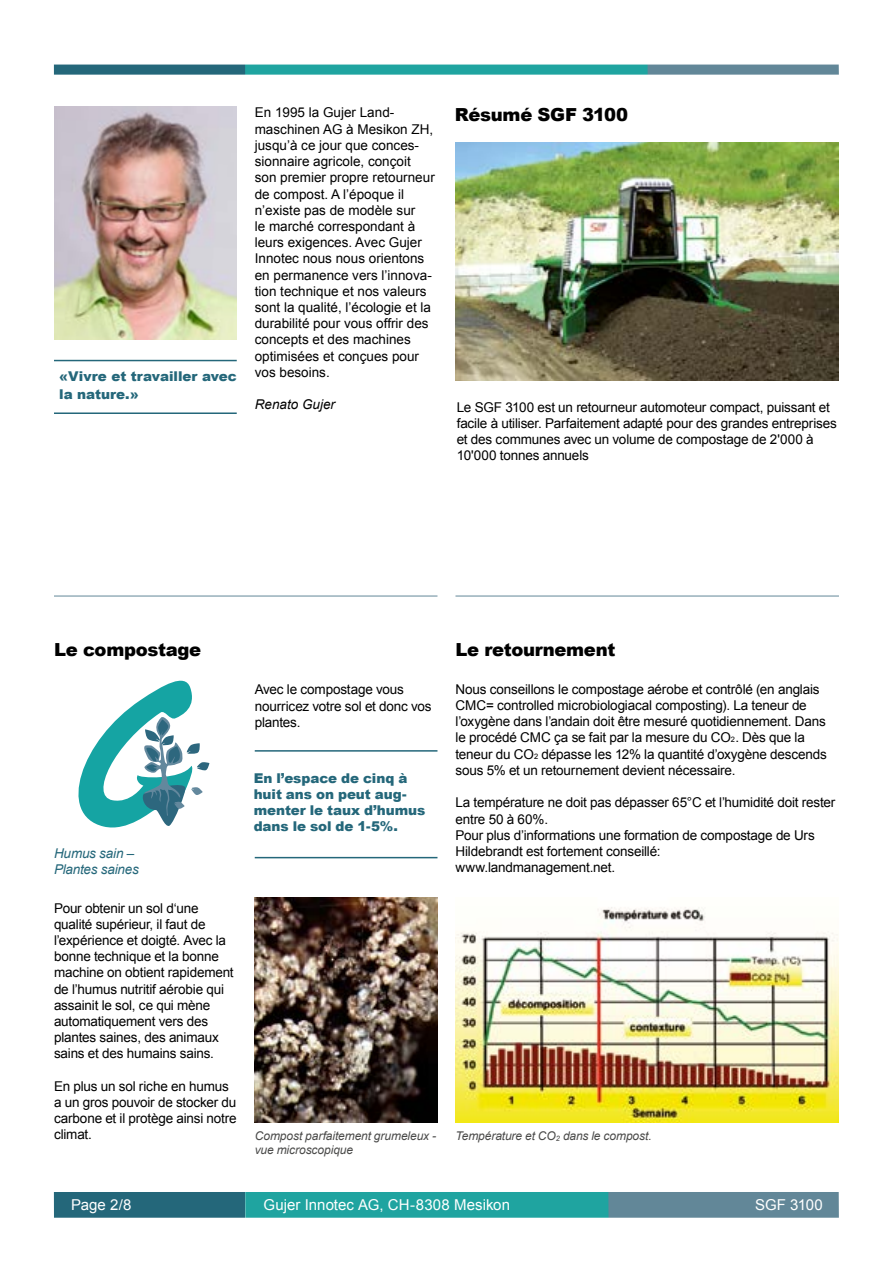
<style>
.page{position:relative;width:893px;height:1263px;background:#fff}
.page>*{position:absolute;margin:0;border:0;box-sizing:border-box;transform-origin:0 0}
.t1{font:900 18px "Arial";letter-spacing:-.015em;color:#000}
.t2{font:15px "Arial";letter-spacing:.005em;color:#fff}
.t3{font:13.5px/16.2px "Arial";letter-spacing:-.01em;color:#000}
.t4{font:900 13.5px/16.2px "Arial";letter-spacing:-.005em;color:#24677a}
.t5{font:italic 13.5px/16.2px "Arial";letter-spacing:-.015em;color:#24677a}
.t6{font:italic 13.5px "Arial";color:#000}
.t7{font:italic 12px/14.4px "Arial";letter-spacing:-.01em;color:#4a4a49}
.s1{font-size:7.5px}
</style>
<div class="page">
<div style="left:547px;top:64px;width:292px;height:12px;background:#628798"></div>
<div style="left:241px;top:64px;width:407px;height:25px;background:#1fa4a0"></div>
<div style="left:54px;top:1192px;width:191px;height:37px;background:#24677a"></div>
<div style="left:547px;top:1192px;width:292px;height:27px;background:#628798"></div>
<div style="left:245px;top:1192px;width:364px;height:37px;background:#1fa4a0"></div>
<div style="left:47px;top:1218px;width:820px;height:22px;background:#fff"></div>
<div style="left:54px;top:64px;width:191px;height:30px;background:#24677a"></div>
<div style="left:29px;top:42px;width:820px;height:23px;background:#fff;border:2px solid #fff"></div>
<div style="left:36px;top:75px;width:820px;height:22px;background:#fff"></div>
<img style="left:455px;top:142px;width:383px;height:238px">
<img style="left:54px;top:106px;width:183px;height:233px">
<hr style="left:54px;top:360px;width:183px;height:1px;background:#24677a">
<hr style="left:54px;top:412px;width:183px;height:2px;background:#24677a">
<img style="left:455px;top:907px;width:384px;height:215px">
<img style="left:255px;top:898px;width:182px;height:225px">
<hr style="left:255px;top:750px;width:182px;height:2px;background:#24677a">
<hr style="left:255px;top:857px;width:182px;height:1px;background:#24677a">
<svg style="left:78px;top:680px;width:131px;height:148px"></svg>
<hr style="left:54px;top:596px;width:383px;height:1px;background:#628898">
<hr style="left:455px;top:596px;width:384px;height:1px;background:#628898">
<p class="t4" style="left:59px;top:367px;width:179px;line-height:18px">«Vivre et travailler avec la nature.»</p>
<p class="t3" style="left:255px;top:105px;width:182px">En 1995 la Gujer Land&shy;maschinen AG à Mesikon ZH, jusqu’à ce jour que conces&shy;sionnaire agricole, conçoit son premier propre retourneur de compost. A l’époque il n’existe pas de modèle sur<br>le marché correspondant à leurs exigences. Avec Gujer<br>Innotec nous nous orientons en permanence vers l’innova&shy;tion technique et nos valeurs sont la qualité, l’écologie et la durabilité pour vous offrir des concepts et des machines optimisées et conçues pour vos besoins.</p>
<p class="t6" style="left:255px;top:396px;width:82px">Renato Gujer</p>
<h1 class="t1" style="left:455px;top:101px;width:175px">Résumé SGF 3100</h1>
<p class="t3" style="left:457px;top:399px;width:382px">Le SGF 3100 est un retourneur automoteur compact, puissant et facile à utiliser. Parfaitement adapté pour des grandes entreprises et des communes avec un volume de compostage de 2'000 à 10'000 tonnes annuels</p>
<h1 class="t1" style="left:54px;top:637px;width:149px">Le compostage</h1>
<p class="t5" style="left:54px;top:845px;width:86px">Humus sain –<br>Plantes saines</p>
<p class="t3" style="left:54px;top:900px;width:181px">Pour obtenir un sol d‘une qualité supérieur, il faut de l’expérience et doigté. Avec la bonne technique et la bonne machine on obtient rapidement de l’humus nutritif aérobie qui assainit le sol, ce qui mène automatiquement vers des plantes saines, des animaux sains et des humains sains.</p>
<p class="t3" style="left:54px;top:1078px;width:184px">En plus un sol riche en humus a un gros pouvoir de stocker du carbone et il protège ainsi notre climat.</p>
<p class="t3" style="left:255px;top:682px;width:178px">Avec le compostage vous nourricez votre sol et donc vos plantes.</p>
<p class="t4" style="left:254px;top:769px;width:173px">En l’espace de cinq à huit ans on peut aug&shy;menter le taux d’humus dans le sol de 1-5%.</p>
<p class="t7" style="left:255px;top:1129px;width:183px">Compost parfaitement grumeleux - vue microscopique</p>
<h1 class="t1" style="left:455px;top:637px;width:161px">Le retournement</h1>
<p class="t3" style="left:455px;top:681px;width:373px">Nous conseillons le compostage aérobe et contrôlé (en anglais CMC= controlled microbiologiacal composting). La teneur de l’oxygène dans l’andain doit être mesuré quotidiennement. Dans le procédé CMC ça se fait par la mesure du CO<span class="s1">2</span>. Dès que la teneur du CO<span class="s1">2</span> dépasse les 12% la quantité d’oxygène descends sous 5% et un retournement devient nécessaire.</p>
<p class="t3" style="left:455px;top:794px;width:381px">La température ne doit pas dépasser 65°C et l’humidité doit rester entre 50 à 60%.<br>Pour plus d’informations une formation de compostage de Urs Hildebrandt est fortement conseillé:<br>www.landmanagement.net.</p>
<p class="t7" style="left:455px;top:1129px;width:198px">Température et CO<sub>2</sub> dans le compost.</p>
<p class="t2" style="left:71px;top:1194px;width:62px">Page 2/8</p>
<p class="t2" style="left:264px;top:1194px;width:248px">Gujer Innotec AG, CH-8308 Mesikon</p>
<p class="t2" style="left:755px;top:1194px;width:69px">SGF 3100</p>
</div>
